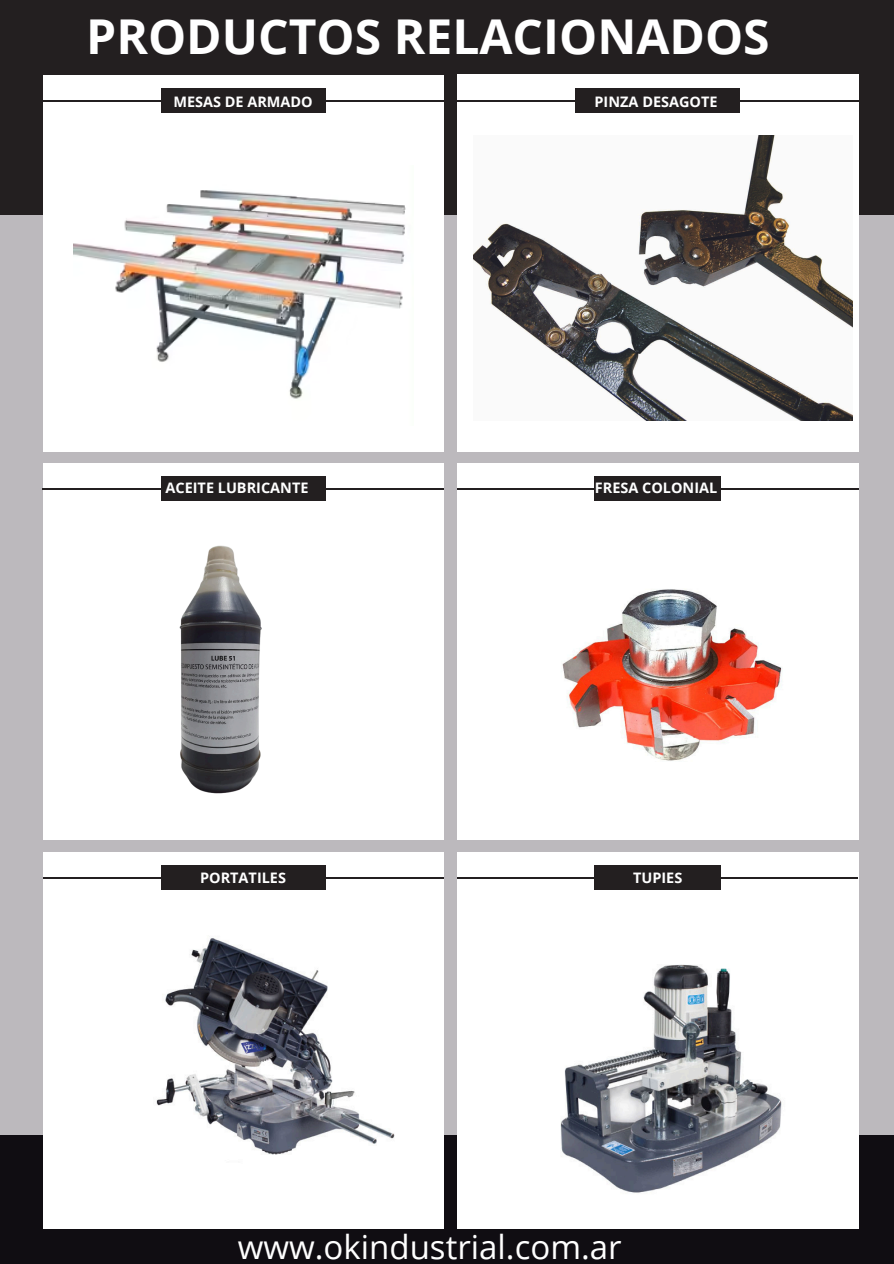
<style>
.page{position:relative;width:894px;height:1264px;background:#fff}
.page>*{position:absolute;margin:0;border:0;box-sizing:border-box;transform-origin:0 0}
.t1{font:700 48px "Open Sans";color:#fff}
.t2{font:33px "Open Sans";color:#fff}
.t3{font:700 14.4px "Open Sans";color:#fff}
</style>
<div class="page">
<div style="left:0;top:0;width:893px;height:1263px;background:#bcb9bd"></div>
<div style="left:0;top:0;width:893px;height:214px;background:#231f20"></div>
<div style="left:0;top:1135px;width:893px;height:128px;background:#100d12"></div>
<div style="left:43px;top:463px;width:400px;height:376px;background:#fff"></div>
<hr style="left:43px;top:488px;width:400px;height:1px;background:#231f20">
<div style="left:161px;top:476px;width:164px;height:24px;background:#231f20"></div>
<div style="left:457px;top:463px;width:400px;height:376px;background:#fff"></div>
<hr style="left:457px;top:488px;width:401px;height:1px;background:#231f20">
<div style="left:594px;top:476px;width:126px;height:24px;background:#231f20"></div>
<div style="left:43px;top:852px;width:400px;height:376px;background:#fff"></div>
<hr style="left:43px;top:877px;width:400px;height:1px;background:#231f20">
<div style="left:161px;top:865px;width:164px;height:24px;background:#231f20"></div>
<div style="left:457px;top:852px;width:400px;height:376px;background:#fff"></div>
<hr style="left:457px;top:877px;width:400px;height:1px;background:#231f20">
<div style="left:594px;top:865px;width:126px;height:24px;background:#231f20"></div>
<div style="left:43px;top:76px;width:400px;height:376px;background:#fff"></div>
<hr style="left:43px;top:100px;width:400px;height:2px;background:#231f20">
<div style="left:457px;top:75px;width:400px;height:376px;background:#fff"></div>
<div style="left:161px;top:89px;width:164px;height:24px;background:#231f20"></div>
<hr style="left:457px;top:100px;width:400px;height:2px;background:#231f20">
<div style="left:575px;top:89px;width:164px;height:24px;background:#231f20"></div>
<img style="left:73px;top:190px;width:333px;height:209px">
<img style="left:156px;top:938px;width:239px;height:217px">
<img style="left:560px;top:964px;width:222px;height:229px">
<img style="left:473px;top:135px;width:379px;height:285px">
<img style="left:179px;top:545px;width:83px;height:249px">
<img style="left:562px;top:589px;width:221px;height:172px">
<p class="t1" style="left:86px;top:3px;width:684px">PRODUCTOS RELACIONADOS</p>
<p class="t3" style="left:173px;top:92px;width:141px">MESAS DE ARMADO</p>
<p class="t3" style="left:594px;top:92px;width:124px">PINZA DESAGOTE</p>
<p class="t3" style="left:165px;top:478px;width:144px">ACEITE LUBRICANTE</p>
<p class="t3" style="left:594px;top:478px;width:124px">FRESA COLONIAL</p>
<p class="t3" style="left:200px;top:868px;width:87px">PORTATILES</p>
<p class="t3" style="left:633px;top:868px;width:51px">TUPIES</p>
<h2 class="t2" style="left:238px;top:1223px;width:385px">www.okindustrial.com.ar</h2>
</div>
